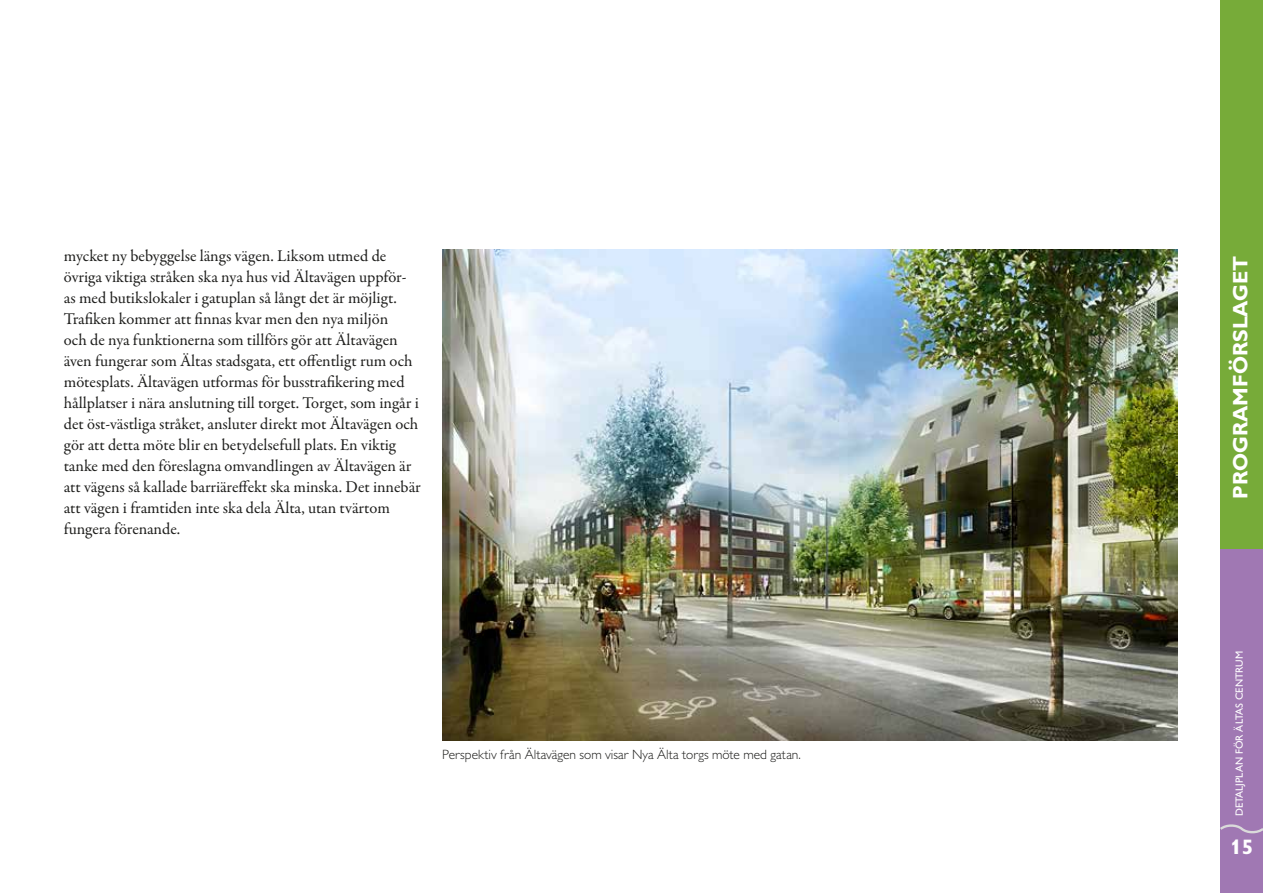
<style>
.page{position:relative;width:1263px;height:893px;background:#fff}
.page>*{position:absolute;margin:0;border:0;box-sizing:border-box;transform-origin:0 0}
.t1{font:700 21px "Gill Sans MT Std";color:#fff}
.t2{font:700 21px "Gill Sans MT For Nacka";color:#fff}
.t3{font:16.5px/21px "Garamond Premr Pro";letter-spacing:-.005em;color:#1d1d1b}
.t4{font:300 13.5px "Gill Sans MT For Nacka";color:#1d1d1b}
.t5{font:500 10.5px "Gill Sans MT Std";color:#fff}
</style>
<div class="page">
<div style="left:1220px;top:2px;width:43px;height:891px;background:#a078b3"></div>
<div style="left:1220px;top:0;width:43px;height:549px;background:#77ab39"></div>
<svg style="left:1220px;top:824px;width:43px;height:10px"></svg>
<img style="left:442px;top:249px;width:736px;height:491px">
<p class="t3" style="left:64px;top:246px;width:358px">mycket ny bebyggelse längs vägen. Liksom utmed de övriga viktiga stråken ska nya hus vid Ältavägen uppför&shy;as med butikslokaler i gatuplan så långt det är möjligt.<br>Trafiken kommer att finnas kvar men den nya miljön<br>och de nya funktionerna som tillförs gör att Ältavägen även fungerar som Ältas stadsgata, ett offentligt rum och mötesplats. Ältavägen utformas för busstrafikering med hållplatser i nära anslutning till torget. Torget, som ingår i det öst-västliga stråket, ansluter direkt mot Ältavägen och gör att detta möte blir en betydelsefull plats. En viktig tanke med den föreslagna omvandlingen av Ältavägen är att vägens så kallade barriäreffekt ska minska. Det innebär att vägen i framtiden inte ska dela Älta, utan tvärtom fungera förenande.</p>
<p class="t4" style="left:442px;top:746px;width:360px">Perspektiv från Ältavägen som visar Nya Älta torgs möte med gatan.</p>
<p class="t1" style="left:1227px;top:499px;width:244px;rotate:-90deg">PROGRAMFÖRSLAGET</p>
<p class="t5" style="left:1233px;top:816px;width:167px;rotate:-90deg">DETALJPLAN FÖR ÄLTAS CENTRUM</p>
<p class="t2" style="left:1230px;top:834px;width:25px">15</p>
</div>
